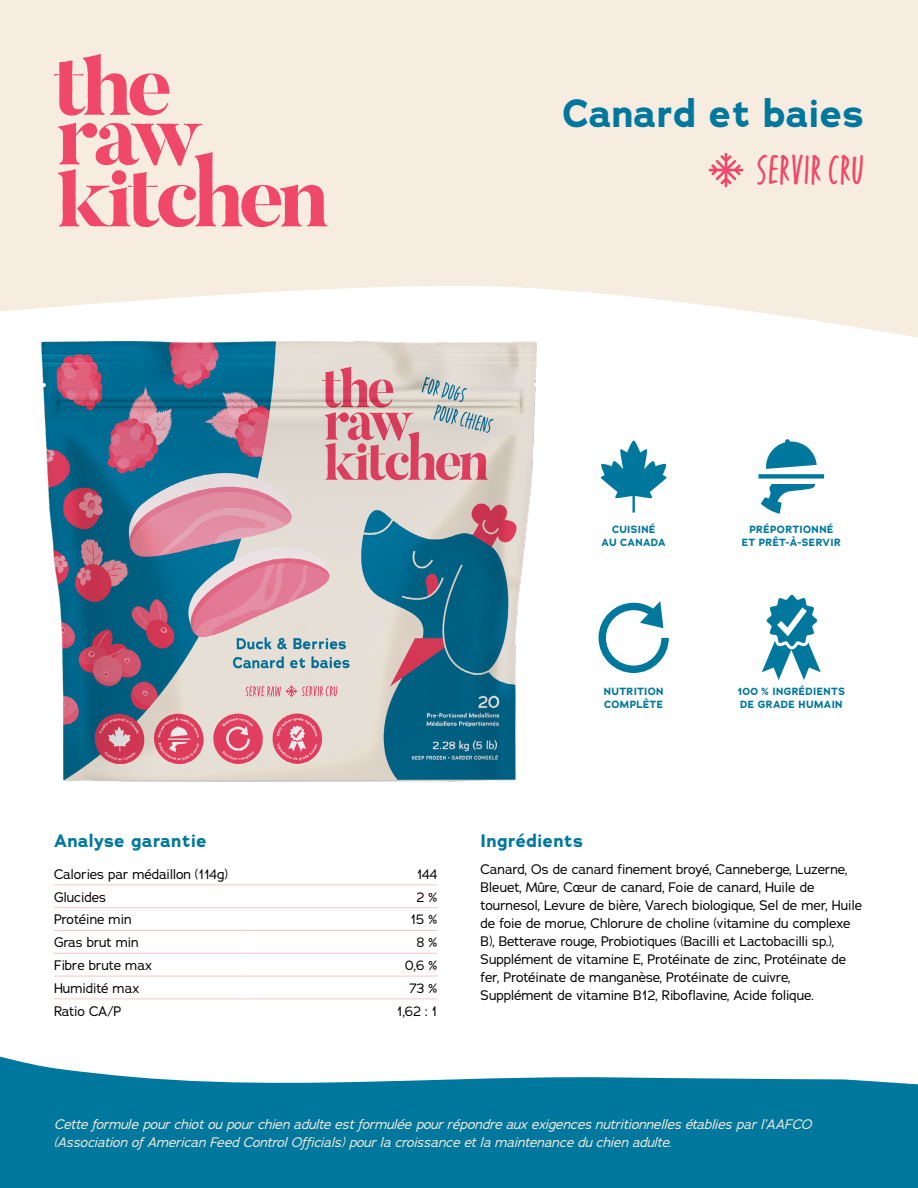
<style>
.page{position:relative;width:918px;height:1188px;background:#fff}
.page>*{position:absolute;margin:0;border:0;box-sizing:border-box;transform-origin:0 0}
.t1{font:48px "Fave Condensed One Pro";letter-spacing:.02em;color:#ef4869}
.t2{font:700 39px "Adrianna";color:#00779c}
.t3{font:700 18px "Adrianna";letter-spacing:.02em;color:#00779c}
.t4{font:13.5px/18px "Adrianna";color:#000}
.t5{font:italic 13.5px/18px "Adrianna";color:#f6ece0}
.t6{font:700 10.35px/13.4px "Adrianna";letter-spacing:.03em;color:#00779c;text-align:center}
</style>
<div class="page">
<svg style="left:0;top:1056px;width:918px;height:132px;fill:#00779c"></svg>
<svg style="left:0;top:0;width:918px;height:338px;background:#f7eee3"></svg>
<svg style="left:54px;top:54px;width:115px;height:62px;background:#f3a7ae"></svg>
<svg style="left:58px;top:122px;width:270px;height:105px;background:#f3b2b6"></svg>
<svg style="left:709px;top:153px;width:34px;height:34px"></svg>
<img style="left:41px;top:342px;width:496px;height:440px">
<hr style="left:54px;top:885px;width:192px;height:1px;background:#fac7c6">
<hr style="left:246px;top:885px;width:191px;height:1px;background:#fac7c6">
<hr style="left:54px;top:907px;width:192px;height:1px;background:#fac7c6">
<hr style="left:246px;top:907px;width:191px;height:1px;background:#fac7c6">
<hr style="left:54px;top:930px;width:192px;height:1px;background:#fac7c6">
<hr style="left:246px;top:930px;width:191px;height:1px;background:#fac7c6">
<hr style="left:54px;top:953px;width:192px;height:1px;background:#fac7c6">
<hr style="left:246px;top:953px;width:191px;height:1px;background:#fac7c6">
<hr style="left:54px;top:976px;width:192px;height:1px;background:#fac7c6">
<hr style="left:246px;top:976px;width:191px;height:1px;background:#fac7c6">
<hr style="left:54px;top:999px;width:192px;height:1px;background:#fac7c6">
<hr style="left:246px;top:999px;width:191px;height:1px;background:#fac7c6">
<svg style="left:600px;top:440px;width:67px;height:73px"></svg>
<svg style="left:762px;top:595px;width:59px;height:85px"></svg>
<svg style="left:599px;top:601px;width:70px;height:72px"></svg>
<svg style="left:759px;top:439px;width:65px;height:75px"></svg>
<h2 class="t2" style="left:563px;top:87px;width:303px">Canard et baies</h2>
<h1 class="t1" style="left:757px;top:147px;width:109px">Servir cru</h1>
<p class="t6" style="left:602px;top:522px;width:66px">CUISINÉ<br>AU CANADA</p>
<p class="t6" style="left:742px;top:522px;width:101px">PRÉPORTIONNÉ<br>ET PRÊT-À-SERVIR</p>
<p class="t6" style="left:604px;top:684px;width:61px;text-align:left">NUTRITION<br>COMPLÈTE</p>
<p class="t6" style="left:738px;top:684px;width:109px;text-align:left">100 % INGRÉDIENTS<br>DE GRADE HUMAIN</p>
<h3 class="t3" style="left:54px;top:829px;width:154px">Analyse garantie</h3>
<p class="t4" style="left:54px;top:865px;width:175px">Calories par médaillon (114g)</p>
<p class="t4" style="left:417px;top:865px;width:22px">144</p>
<p class="t4" style="left:54px;top:888px;width:54px">Glucides</p>
<p class="t4" style="left:416px;top:888px;width:22px">2 %</p>
<p class="t4" style="left:54px;top:911px;width:79px">Protéine min</p>
<p class="t4" style="left:410px;top:911px;width:28px">15 %</p>
<p class="t4" style="left:54px;top:933px;width:86px">Gras brut min</p>
<p class="t4" style="left:417px;top:933px;width:22px">8 %</p>
<p class="t4" style="left:54px;top:956px;width:100px">Fibre brute max</p>
<p class="t4" style="left:405px;top:956px;width:34px">0,6 %</p>
<p class="t4" style="left:54px;top:979px;width:87px">Humidité max</p>
<p class="t4" style="left:409px;top:979px;width:30px">73 %</p>
<p class="t4" style="left:54px;top:1002px;width:69px">Ratio CA/P</p>
<p class="t4" style="left:397px;top:1002px;width:42px">1,62 : 1</p>
<h3 class="t3" style="left:481px;top:829px;width:104px">Ingrédients</h3>
<p class="t4" style="left:481px;top:860px;width:383px">Canard, Os de canard finement broyé, Canneberge, Luzerne, Bleuet, Mûre, Cœur de canard, Foie de canard, Huile de tournesol, Levure de bière, Varech biologique, Sel de mer, Huile de foie de morue, Chlorure de choline (vitamine du complexe B), Betterave rouge, Probiotiques (Bacilli et Lactobacilli sp.), Supplément de vitamine E, Protéinate de zinc, Protéinate de fer, Protéinate de manganèse, Protéinate de cuivre, Supplément de vitamine B12, Riboflavine, Acide folique.</p>
<p class="t5" style="left:54px;top:1115px;width:759px">Cette formule pour chiot ou pour chien adulte est formulée pour répondre aux exigences nutritionnelles établies par l’AAFCO (Association of American Feed Control Officials) pour la croissance et la maintenance du chien adulte.</p>
</div>
